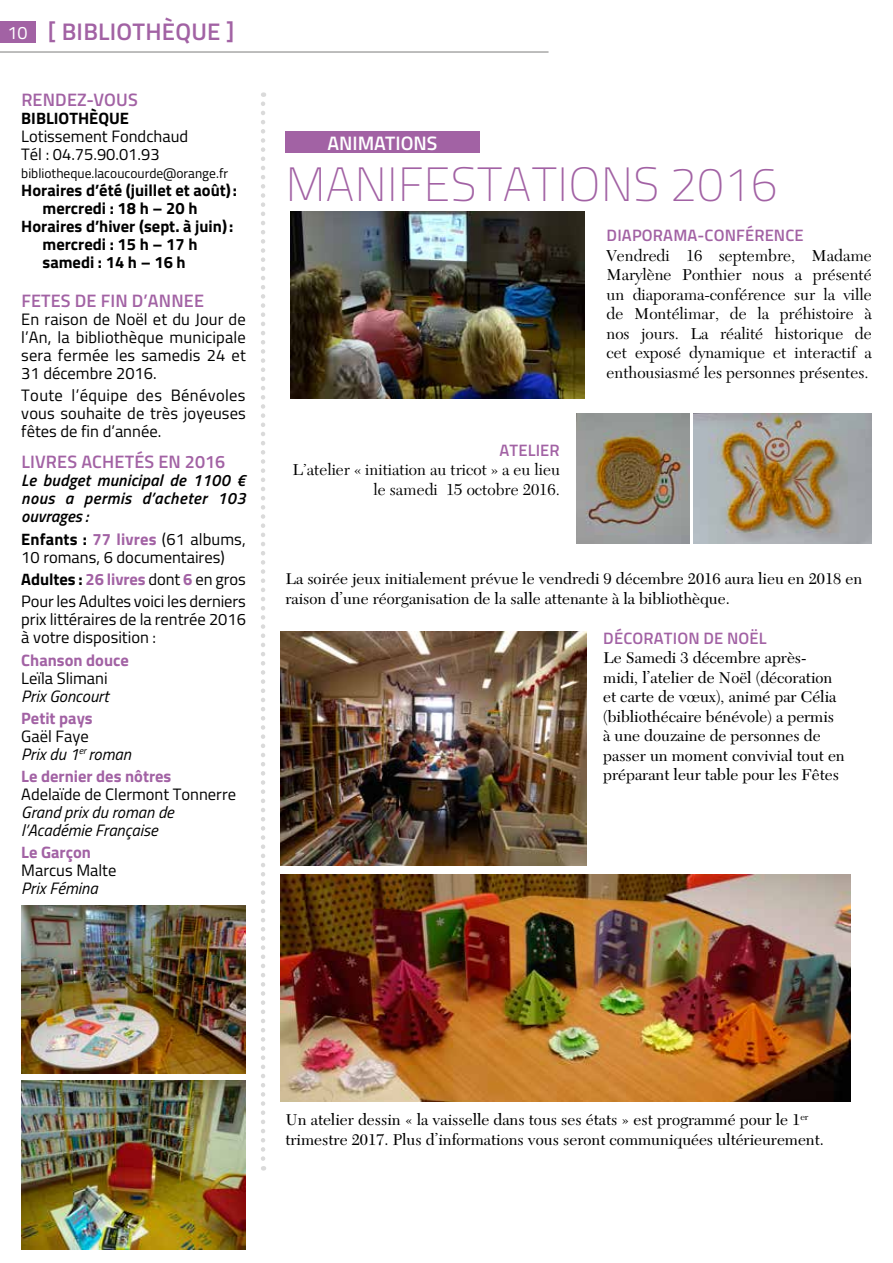
<style>
.page{position:relative;width:893px;height:1263px;background:#fff}
.page>*{position:absolute;margin:0;border:0;box-sizing:border-box;transform-origin:0 0}
.t1{font:100 48px "Titillium";letter-spacing:.01em;color:#a262a4}
.t2{font:600 24px "Titillium";letter-spacing:.01em;color:#a262a4}
.t3{font:600 19.5px "Titillium";color:#fff}
.t4{font:600 18px "Titillium";letter-spacing:.01em;color:#a262a4}
.t5{font:16.5px/18px "Titillium";color:#000}
.t6{font:16.5px/19.5px "New Caledonia";color:#000;text-align:justify}
.t7{font:700 16.5px "Titillium";color:#000}
.t8{font:italic 16.5px/18px "Titillium";color:#000}
.t9{font:italic 600 16.5px/18px "Titillium";letter-spacing:.01em;color:#000;text-align:justify}
.t10{font:700 16.5px "Titillium";color:#a262a4}
.t11{font:600 16.5px "Titillium";letter-spacing:.01em;color:#a262a4}
.t12{font:16.35px/19.5px "Transitional 511 BT";color:#000}
.t13{font:13.5px "Titillium";color:#000}
.s1{font-weight:400;font-size:18px;color:#fff}
.s2{font-weight:700}
.s3{font-weight:700;color:#a262a4}
.s4{font-style:normal}
</style>
<div class="page">
<div style="left:0;top:21px;width:35px;height:21px;background:#a262a4"></div>
<hr style="left:0;top:51px;width:549px;height:2px;background:#a8a8a7">
<svg style="left:261px;top:104px;width:4px;height:1066px"></svg>
<div style="left:285px;top:132px;width:194px;height:21px;background:#a262a4"></div>
<img style="left:280px;top:631px;width:306px;height:234px">
<img style="left:291px;top:211px;width:293px;height:187px">
<img style="left:693px;top:414px;width:179px;height:130px">
<img style="left:577px;top:414px;width:113px;height:130px">
<img style="left:280px;top:874px;width:570px;height:227px">
<img style="left:21px;top:905px;width:225px;height:169px">
<img style="left:21px;top:1081px;width:225px;height:168px">
<h2 class="t2" style="left:7px;top:14px;width:228px"><span class="s1">10</span> [ BIBLIOTHÈQUE ]</h2>
<p class="t4" style="left:21px;top:86px;width:118px">RENDEZ-VOUS</p>
<p class="t7" style="left:21px;top:106px;width:109px">BIBLIOTHÈQUE</p>
<p class="t5" style="left:21px;top:126px;width:168px">Lotissement Fondchaud<br>Tél : 04.75.90.01.93</p>
<p class="t13" style="left:21px;top:163px;width:208px">bibliotheque.lacoucourde@orange.fr</p>
<p class="t7" style="left:21px;top:178px;width:217px">Horaires d’été (juillet et août):</p>
<p class="t7" style="left:43px;top:196px;width:156px">mercredi : 18 h – 20 h</p>
<p class="t7" style="left:21px;top:214px;width:214px">Horaires d’hiver (sept. à juin):</p>
<p class="t7" style="left:43px;top:232px;width:156px">mercredi : 15 h – 17 h</p>
<p class="t7" style="left:43px;top:250px;width:145px">samedi : 14 h – 16 h</p>
<p class="t4" style="left:21px;top:287px;width:184px">FETES DE FIN D’ANNEE</p>
<p class="t5" style="left:21px;top:309px;width:226px;text-align:justify">En raison de Noël et du Jour de l’An, la bibliothèque municipale sera fermée les samedis 24 et 31 décembre 2016.</p>
<p class="t5" style="left:21px;top:386px;width:226px;text-align:justify">Toute l’équipe des Bénévoles vous souhaite de très joyeuses fêtes de fin d’année.</p>
<p class="t4" style="left:21px;top:449px;width:205px">LIVRES ACHETÉS EN 2016</p>
<p class="t9" style="left:21px;top:471px;width:226px">Le budget municipal de 1100 € nous a permis d’acheter 103 ouvrages :</p>
<p class="t5" style="left:21px;top:529px;width:226px"><span class="s2">Enfants :</span> <span class="s3">77 livres</span> (61 albums,<br>10 romans, 6 documentaires)</p>
<p class="t5" style="left:21px;top:567px;width:226px;line-height:22.2px"><span class="s2">Adultes :</span> <span class="s3">26 livres</span> dont <span class="s3">6</span> en gros<br>Pour les Adultes voici les derniers</p>
<p class="t5" style="left:21px;top:610px;width:226px">prix littéraires de la rentrée 2016 à votre disposition :</p>
<p class="t10" style="left:21px;top:647px;width:109px">Chanson douce</p>
<p class="t5" style="left:21px;top:668px;width:88px">Leïla Slimani</p>
<p class="t8" style="left:21px;top:686px;width:89px">Prix Goncourt</p>
<p class="t10" style="left:21px;top:705px;width:73px">Petit pays</p>
<p class="t8" style="left:21px;top:726px;width:111px"><span class="s4">Gaël Faye<br></span>Prix du 1<sup>er</sup> roman</p>
<p class="t10" style="left:21px;top:764px;width:152px">Le dernier des nôtres</p>
<p class="t5" style="left:21px;top:784px;width:216px">Adelaïde de Clermont Tonnerre</p>
<p class="t8" style="left:21px;top:802px;width:154px">Grand prix du roman de l’Académie Française</p>
<p class="t10" style="left:21px;top:840px;width:71px">Le Garçon</p>
<p class="t5" style="left:21px;top:861px;width:97px">Marcus Malte</p>
<p class="t8" style="left:21px;top:879px;width:78px">Prix Fémina</p>
<p class="t3" style="left:327px;top:128px;width:112px">ANIMATIONS</p>
<h1 class="t1" style="left:286px;top:150px;width:494px">MANIFESTATIONS 2016</h1>
<p class="t11" style="left:607px;top:223px;width:199px">DIAPORAMA-CONFÉRENCE</p>
<p class="t6" style="left:606px;top:246px;width:267px">Vendredi 16 septembre, Madame Marylène Ponthier nous a présenté un diaporama-conférence sur la ville de Montélimar, de la préhistoire à nos jours. La réalité historique de cet exposé dynamique et interactif a enthousiasmé les personnes présentes.</p>
<p class="t11" style="left:499px;top:438px;width:62px">ATELIER</p>
<p class="t6" style="left:293px;top:460px;width:269px;text-align:right">L’atelier « initiation au tricot » a eu lieu le samedi 15 octobre 2016.</p>
<p class="t12" style="left:285px;top:569px;width:578px">La soirée jeux initialement prévue le vendredi 9 décembre 2016 aura lieu en 2018 en raison d’une réorganisation de la salle attenante à la bibliothèque.</p>
<p class="t11" style="left:603px;top:626px;width:165px">DÉCORATION DE NOËL</p>
<p class="t12" style="left:603px;top:648px;width:243px">Le Samedi 3 décembre après&shy;midi, l’atelier de Noël (décoration et carte de vœux), animé par Célia (bibliothécaire bénévole) a permis à une douzaine de personnes de passer un moment convivial tout en préparant leur table pour les Fêtes</p>
<p class="t12" style="left:285px;top:1109px;width:540px">Un atelier dessin « la vaisselle dans tous ses états » est programmé pour le 1<sup>er </sup>trimestre 2017. Plus d’informations vous seront communiquées ultérieurement.</p>
</div>
